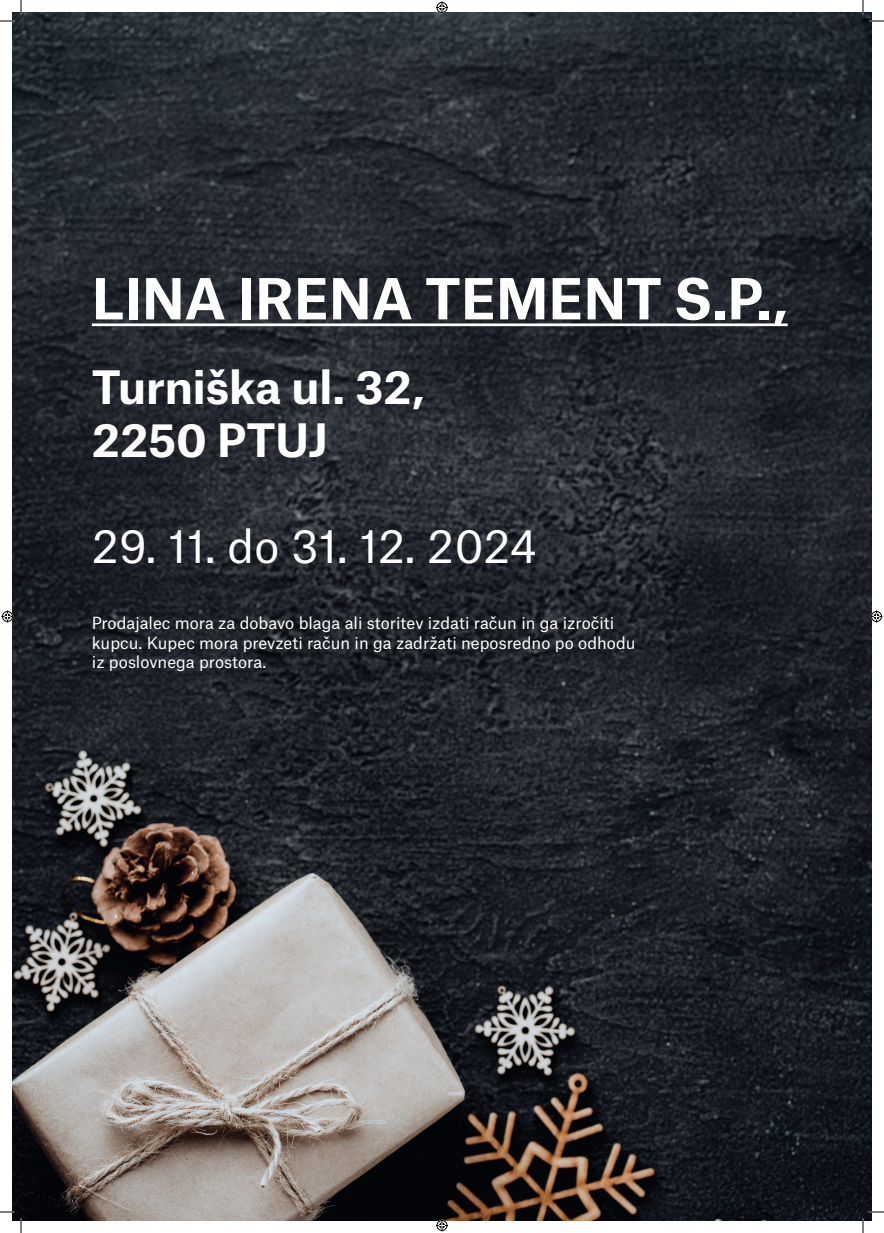
<style>
.page{position:relative;width:884px;height:1233px;background:#fff}
.page>*{position:absolute;margin:0;border:0;box-sizing:border-box;transform-origin:0 0}
.t1{font:700 54px "Atlas Grotesk";color:#fff}
.t2{font:700 44px/52.8px "Atlas Grotesk";letter-spacing:-.005em;color:#fff}
.t3{font:44px "Atlas Grotesk";color:#fff}
.t4{font:16px/19.2px "Atlas Grotesk";color:#fff}
</style>
<div class="page">
<img style="left:12px;top:12px;width:859px;height:1208px">
<hr style="left:92px;top:323px;width:696px;height:3px;background:#fff">
<svg style="left:0;top:1211px;width:15px;height:1px"></svg>
<svg style="left:869px;top:1211px;width:15px;height:1px"></svg>
<svg style="left:0;top:0;width:22px;height:22px"></svg>
<svg style="left:20px;top:1218px;width:2px;height:15px"></svg>
<svg style="left:862px;top:0;width:22px;height:22px"></svg>
<svg style="left:862px;top:1218px;width:2px;height:15px"></svg>
<svg style="left:436px;top:1px;width:12px;height:12px"></svg>
<svg style="left:436px;top:1219px;width:12px;height:12px"></svg>
<svg style="left:2px;top:610px;width:12px;height:12px"></svg>
<svg style="left:870px;top:610px;width:12px;height:12px"></svg>
<h1 class="t1" style="left:92px;top:254px;width:697px">LINA IRENA TEMENT S.P.,</h1>
<h2 class="t2" style="left:92px;top:357px;width:334px">Turniška ul. 32,<br>2250 PTUJ</h2>
<h2 class="t3" style="left:92px;top:510px;width:447px">29. 11. do 31. 12. 2024</h2>
<p class="t4" style="left:92px;top:612px;width:545px">Prodajalec mora za dobavo blaga ali storitev izdati račun in ga izročiti kupcu. Kupec mora prevzeti račun in ga zadržati neposredno po odhodu iz poslovnega prostora.</p>
</div>
